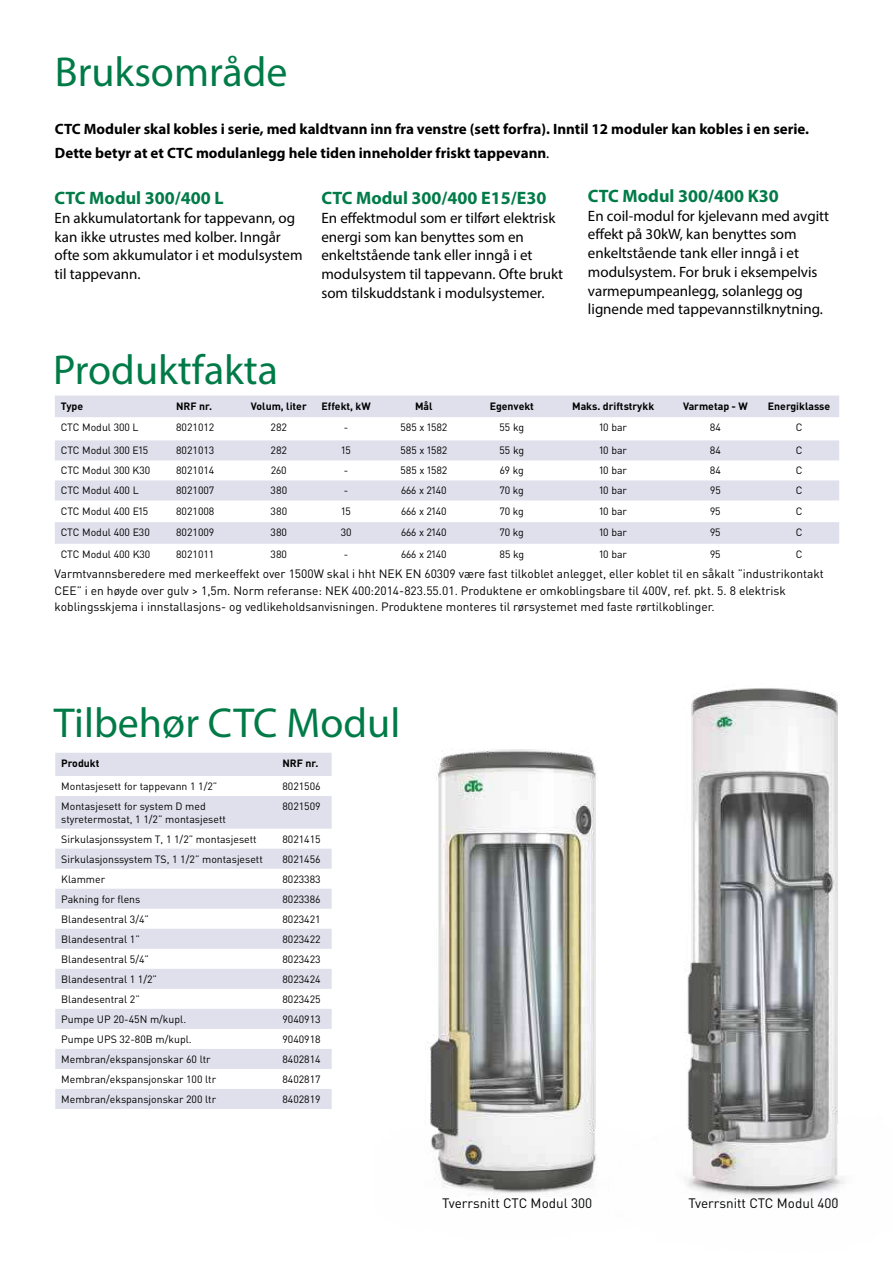
<style>
.page{position:relative;width:893px;height:1263px;background:#fff}
.page>*{position:absolute;margin:0;border:0;box-sizing:border-box;transform-origin:0 0}
.t1{font:42px "Myriad Pro";color:#007b47}
.t2{font:700 18px "Myriad Pro";color:#007b47}
.t3{font:15px/18.8px "Myriad Pro";color:#000}
.t4{font:700 15px/24px "Myriad Pro";color:#000}
.t5{font:13.5px "DINOT";color:#010202}
.t6{font:12px/16.5px "DINOT";color:#000}
.t7{font:10.5px/12.6px "DINOT";color:#000}
.t8{font:700 10.5px "DINOT";color:#000}
.s1{font-weight:400}
</style>
<div class="page">
<svg style="left:55px;top:395px;width:784px;height:149px;fill:#dfe0ec"></svg>
<img style="left:427px;top:749px;width:164px;height:444px">
<img style="left:591px;top:688px;width:253px;height:509px">
<svg style="left:55px;top:753px;width:277px;height:356px;fill:#dfe0ec"></svg>
<h1 class="t1" style="left:55px;top:49px;width:234px">Bruksområde</h1>
<h3 class="t4" style="left:55px;top:118px;width:756px">CTC Moduler skal kobles i serie, med kaldtvann inn fra venstre (sett forfra). Inntil 12 moduler kan kobles i en serie.<br>Dette betyr at et CTC modulanlegg hele tiden inneholder friskt tappevann<span class="s1">.</span></h3>
<h2 class="t2" style="left:55px;top:191px;width:170px">CTC Modul 300/400 L</h2>
<h3 class="t3" style="left:55px;top:209px;width:249px">En akkumulatortank for tappevann, og kan ikke utrustes med kolber. Inngår ofte som akkumulator i et modulsystem til tappevann.</h3>
<h2 class="t2" style="left:588px;top:189px;width:192px">CTC Modul 300/400 K30</h2>
<h3 class="t3" style="left:588px;top:206px;width:243px">En coil-modul for kjelevann med avgitt effekt på 30kW, kan benyttes som enkeltstående tank eller inngå i et modulsystem. For bruk i eksempelvis varmepumpeanlegg, solanlegg og lignende med tappevannstilknytning.</h3>
<h2 class="t2" style="left:321px;top:191px;width:226px">CTC Modul 300/400 E15/E30</h2>
<h3 class="t3" style="left:321px;top:209px;width:243px">En effektmodul som er tilført elektrisk energi som kan benyttes som en enkeltstående tank eller inngå i et modulsystem til tappevann. Ofte brukt som tilskuddstank i modulsystemer.</h3>
<h1 class="t1" style="left:53px;top:347px;width:226px">Produktfakta</h1>
<p class="t8" style="left:61px;top:401px;width:24px">Type</p>
<p class="t8" style="left:176px;top:401px;width:38px">NRF nr.</p>
<p class="t8" style="left:251px;top:401px;width:57px">Volum, liter</p>
<p class="t8" style="left:322px;top:401px;width:51px">Effekt, kW</p>
<p class="t8" style="left:415px;top:401px;width:19px">Mål</p>
<p class="t8" style="left:490px;top:401px;width:46px">Egenvekt</p>
<p class="t8" style="left:572px;top:401px;width:84px">Maks. driftstrykk</p>
<p class="t8" style="left:683px;top:401px;width:66px">Varmetap - W</p>
<p class="t8" style="left:768px;top:401px;width:64px">Energiklasse</p>
<p class="t7" style="left:61px;top:421px;width:79px">CTC Modul 300 L</p>
<p class="t7" style="left:176px;top:421px;width:40px">8021012</p>
<p class="t7" style="left:271px;top:421px;width:17px">282</p>
<p class="t7" style="left:344px;top:421px;width:6px">-</p>
<p class="t7" style="left:400px;top:421px;width:48px">585 x 1582</p>
<p class="t7" style="left:500px;top:421px;width:26px">55 kg</p>
<p class="t7" style="left:599px;top:421px;width:29px">10 bar</p>
<p class="t7" style="left:710px;top:421px;width:13px">84</p>
<p class="t7" style="left:796px;top:421px;width:8px">C</p>
<p class="t7" style="left:61px;top:444px;width:89px">CTC Modul 300 E15</p>
<p class="t7" style="left:176px;top:444px;width:40px">8021013</p>
<p class="t7" style="left:271px;top:444px;width:17px">282</p>
<p class="t7" style="left:342px;top:444px;width:11px">15</p>
<p class="t7" style="left:400px;top:444px;width:48px">585 x 1582</p>
<p class="t7" style="left:500px;top:444px;width:26px">55 kg</p>
<p class="t7" style="left:599px;top:444px;width:29px">10 bar</p>
<p class="t7" style="left:710px;top:444px;width:13px">84</p>
<p class="t7" style="left:796px;top:444px;width:8px">C</p>
<p class="t7" style="left:61px;top:464px;width:91px">CTC Modul 300 K30</p>
<p class="t7" style="left:176px;top:464px;width:40px">8021014</p>
<p class="t7" style="left:271px;top:464px;width:17px">260</p>
<p class="t7" style="left:344px;top:464px;width:6px">-</p>
<p class="t7" style="left:400px;top:464px;width:48px">585 x 1582</p>
<p class="t7" style="left:500px;top:464px;width:26px">69 kg</p>
<p class="t7" style="left:599px;top:464px;width:29px">10 bar</p>
<p class="t7" style="left:710px;top:464px;width:13px">84</p>
<p class="t7" style="left:796px;top:464px;width:8px">C</p>
<p class="t7" style="left:61px;top:484px;width:79px">CTC Modul 400 L</p>
<p class="t7" style="left:176px;top:484px;width:40px">8021007</p>
<p class="t7" style="left:271px;top:484px;width:18px">380</p>
<p class="t7" style="left:344px;top:484px;width:6px">-</p>
<p class="t7" style="left:401px;top:484px;width:47px">666 x 2140</p>
<p class="t7" style="left:500px;top:484px;width:26px">70 kg</p>
<p class="t7" style="left:599px;top:484px;width:29px">10 bar</p>
<p class="t7" style="left:710px;top:484px;width:12px">95</p>
<p class="t7" style="left:796px;top:484px;width:8px">C</p>
<p class="t7" style="left:61px;top:504px;width:89px">CTC Modul 400 E15</p>
<p class="t7" style="left:176px;top:504px;width:40px">8021008</p>
<p class="t7" style="left:271px;top:504px;width:18px">380</p>
<p class="t7" style="left:342px;top:504px;width:11px">15</p>
<p class="t7" style="left:401px;top:504px;width:47px">666 x 2140</p>
<p class="t7" style="left:500px;top:504px;width:26px">70 kg</p>
<p class="t7" style="left:599px;top:504px;width:29px">10 bar</p>
<p class="t7" style="left:710px;top:504px;width:12px">95</p>
<p class="t7" style="left:796px;top:504px;width:8px">C</p>
<p class="t7" style="left:61px;top:526px;width:90px">CTC Modul 400 E30</p>
<p class="t7" style="left:176px;top:526px;width:40px">8021009</p>
<p class="t7" style="left:271px;top:526px;width:18px">380</p>
<p class="t7" style="left:341px;top:526px;width:12px">30</p>
<p class="t7" style="left:401px;top:526px;width:47px">666 x 2140</p>
<p class="t7" style="left:500px;top:526px;width:26px">70 kg</p>
<p class="t7" style="left:599px;top:526px;width:29px">10 bar</p>
<p class="t7" style="left:710px;top:526px;width:12px">95</p>
<p class="t7" style="left:796px;top:526px;width:8px">C</p>
<p class="t7" style="left:61px;top:547px;width:91px">CTC Modul 400 K30</p>
<p class="t7" style="left:176px;top:547px;width:40px">8021011</p>
<p class="t7" style="left:271px;top:547px;width:18px">380</p>
<p class="t7" style="left:344px;top:547px;width:6px">-</p>
<p class="t7" style="left:401px;top:547px;width:47px">666 x 2140</p>
<p class="t7" style="left:499px;top:547px;width:26px">85 kg</p>
<p class="t7" style="left:599px;top:547px;width:29px">10 bar</p>
<p class="t7" style="left:710px;top:547px;width:12px">95</p>
<p class="t7" style="left:796px;top:547px;width:8px">C</p>
<p class="t6" style="left:55px;top:566px;width:771px">Varmtvannsberedere med merkeeffekt over 1500W skal i hht NEK EN 60309 være fast tilkoblet anlegget, eller koblet til en såkalt ”industrikontakt<br>CEE” i en høyde over gulv &gt; 1,5m. Norm referanse: NEK 400:2014-823.55.01. Produktene er omkoblingsbare til 400V, ref. pkt. 5. 8 elektrisk koblingsskjema i innstallasjons- og vedlikeholdsanvisningen. Produktene monteres til rørsystemet med faste rørtilkoblinger.</p>
<h1 class="t1" style="left:54px;top:700px;width:348px">Tilbehør CTC Modul</h1>
<p class="t8" style="left:61px;top:758px;width:40px">Produkt</p>
<p class="t8" style="left:282px;top:758px;width:38px">NRF nr.</p>
<p class="t7" style="left:61px;top:780px;width:158px">Montasjesett for tappevann 1 1/2”</p>
<p class="t7" style="left:282px;top:780px;width:40px">8021506</p>
<p class="t7" style="left:61px;top:800px;width:166px">Montasjesett for system D med styretermostat, 1 1/2” montasjesett</p>
<p class="t7" style="left:282px;top:800px;width:40px">8021509</p>
<p class="t7" style="left:61px;top:832px;width:197px">Sirkulasjonssystem T, 1 1/2” montasjesett</p>
<p class="t7" style="left:282px;top:832px;width:40px">8021415</p>
<p class="t7" style="left:61px;top:852px;width:203px">Sirkulasjonssystem TS, 1 1/2” montasjesett</p>
<p class="t7" style="left:282px;top:852px;width:40px">8021456</p>
<p class="t7" style="left:61px;top:872px;width:45px">Klammer</p>
<p class="t7" style="left:282px;top:872px;width:40px">8023383</p>
<p class="t7" style="left:61px;top:892px;width:81px">Pakning for flens</p>
<p class="t7" style="left:282px;top:892px;width:40px">8023386</p>
<p class="t7" style="left:61px;top:912px;width:89px">Blandesentral 3/4”</p>
<p class="t7" style="left:282px;top:912px;width:40px">8023421</p>
<p class="t7" style="left:61px;top:932px;width:80px">Blandesentral 1”</p>
<p class="t7" style="left:282px;top:932px;width:40px">8023422</p>
<p class="t7" style="left:61px;top:952px;width:89px">Blandesentral 5/4”</p>
<p class="t7" style="left:282px;top:952px;width:40px">8023423</p>
<p class="t7" style="left:61px;top:972px;width:97px">Blandesentral 1 1/2”</p>
<p class="t7" style="left:282px;top:972px;width:40px">8023424</p>
<p class="t7" style="left:61px;top:992px;width:80px">Blandesentral 2”</p>
<p class="t7" style="left:282px;top:992px;width:40px">8023425</p>
<p class="t7" style="left:61px;top:1012px;width:126px">Pumpe UP 20-45N m/kupl.</p>
<p class="t7" style="left:282px;top:1012px;width:40px">9040913</p>
<p class="t7" style="left:61px;top:1033px;width:132px">Pumpe UPS 32-80B m/kupl.</p>
<p class="t7" style="left:282px;top:1033px;width:40px">9040918</p>
<p class="t7" style="left:61px;top:1053px;width:151px">Membran/ekspansjonskar 60 ltr</p>
<p class="t7" style="left:282px;top:1053px;width:40px">8402814</p>
<p class="t7" style="left:61px;top:1073px;width:156px">Membran/ekspansjonskar 100 ltr</p>
<p class="t7" style="left:282px;top:1073px;width:40px">8402817</p>
<p class="t7" style="left:61px;top:1093px;width:156px">Membran/ekspansjonskar 200 ltr</p>
<p class="t7" style="left:282px;top:1093px;width:40px">8402819</p>
<p class="t6" style="left:832px;top:1193px;width:8px">9</p>
<p class="t5" style="left:442px;top:1194px;width:152px">Tverrsnitt CTC Modul 300</p>
<p class="t5" style="left:688px;top:1195px;width:152px">Tverrsnitt CTC Modul 400</p>
</div>
